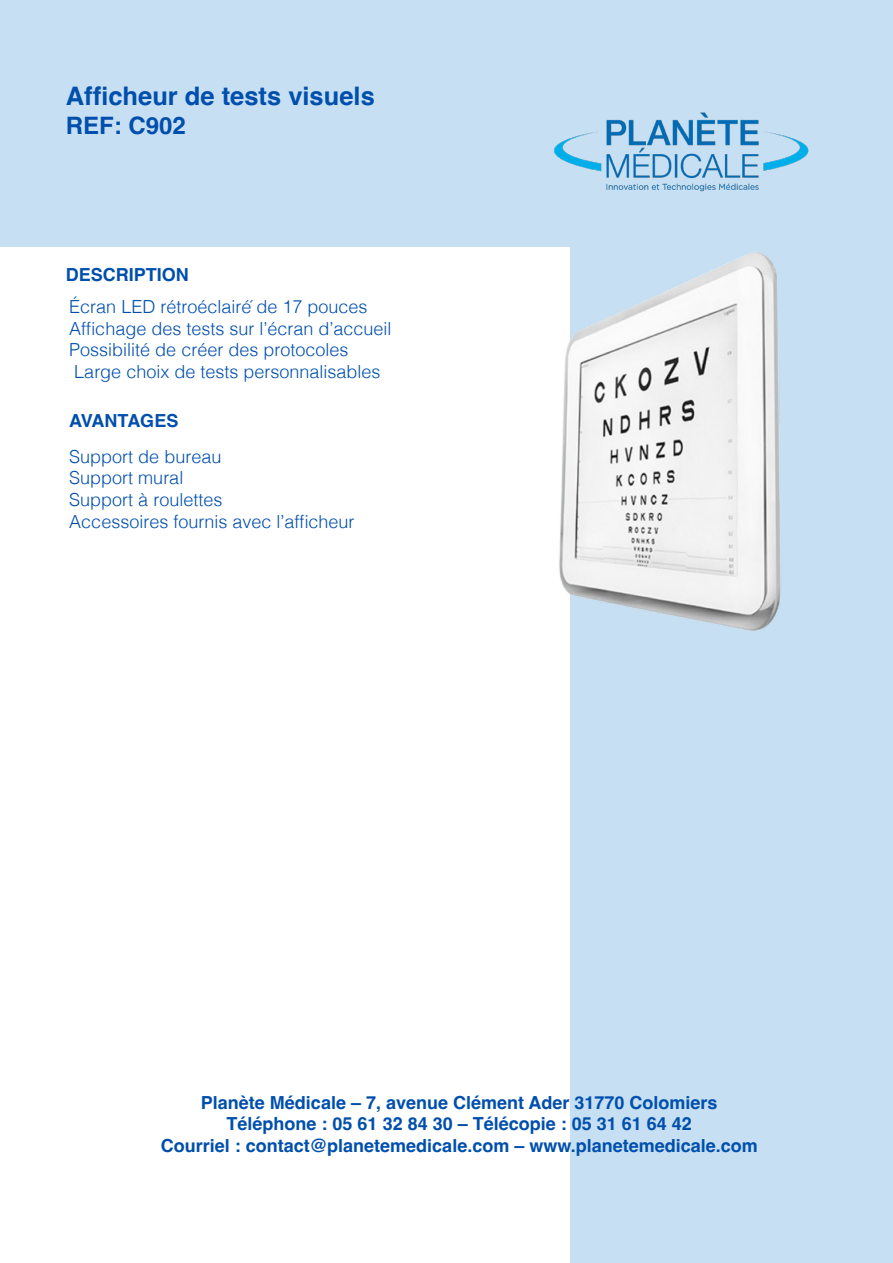
<style>
.page{position:relative;width:893px;height:1263px;background:#fff}
.page>*{position:absolute;margin:0;border:0;box-sizing:border-box;transform-origin:0 0}
.t1{font:700 25.5px "Helvetica";color:#004fad}
.t2{font:700 24px "Helvetica";color:#004fad}
.t3{font:300 18px "Helvetica";color:#004fad}
.t4{font:700 18px "Helvetica";color:#004fad}
</style>
<div class="page">
<div style="left:0;top:0;width:893px;height:247px;background:#c7dff2"></div>
<div style="left:571px;top:0;width:322px;height:1263px;background:#c7dff2"></div>
<img style="left:554px;top:112px;width:255px;height:80px">
<img style="left:559px;top:249px;width:222px;height:393px">
<p class="t1" style="left:66px;top:81px;width:310px">Afficheur de tests visuels</p>
<p class="t2" style="left:66px;top:111px;width:122px">REF: C902</p>
<p class="t4" style="left:66px;top:264px;width:125px">DESCRIPTION</p>
<p class="t3" style="left:69px;top:292px;width:300px">Écran LED rétroéclairé́ de 17 pouces</p>
<p class="t3" style="left:69px;top:313px;width:324px">Affichage des tests sur l’écran d’accueil</p>
<p class="t3" style="left:69px;top:335px;width:281px">Possibilité de créer des protocoles</p>
<p class="t3" style="left:74px;top:356px;width:308px">Large choix de tests personnalisables</p>
<p class="t4" style="left:69px;top:409px;width:111px">AVANTAGES</p>
<p class="t3" style="left:69px;top:441px;width:154px">Support de bureau</p>
<p class="t3" style="left:69px;top:463px;width:116px">Support mural</p>
<p class="t3" style="left:69px;top:484px;width:155px">Support à roulettes</p>
<p class="t3" style="left:69px;top:506px;width:287px">Accessoires fournis avec l’afficheur</p>
<p class="t4" style="left:201px;top:1091px;width:518px">Planète Médicale – 7, avenue Clément Ader 31770 Colomiers</p>
<p class="t4" style="left:227px;top:1113px;width:467px">Téléphone : 05 61 32 84 30 – Télécopie : 05 31 61 64 42</p>
<p class="t4" style="left:161px;top:1134px;width:599px">Courriel : contact@planetemedicale.com – www.planetemedicale.com</p>
</div>
